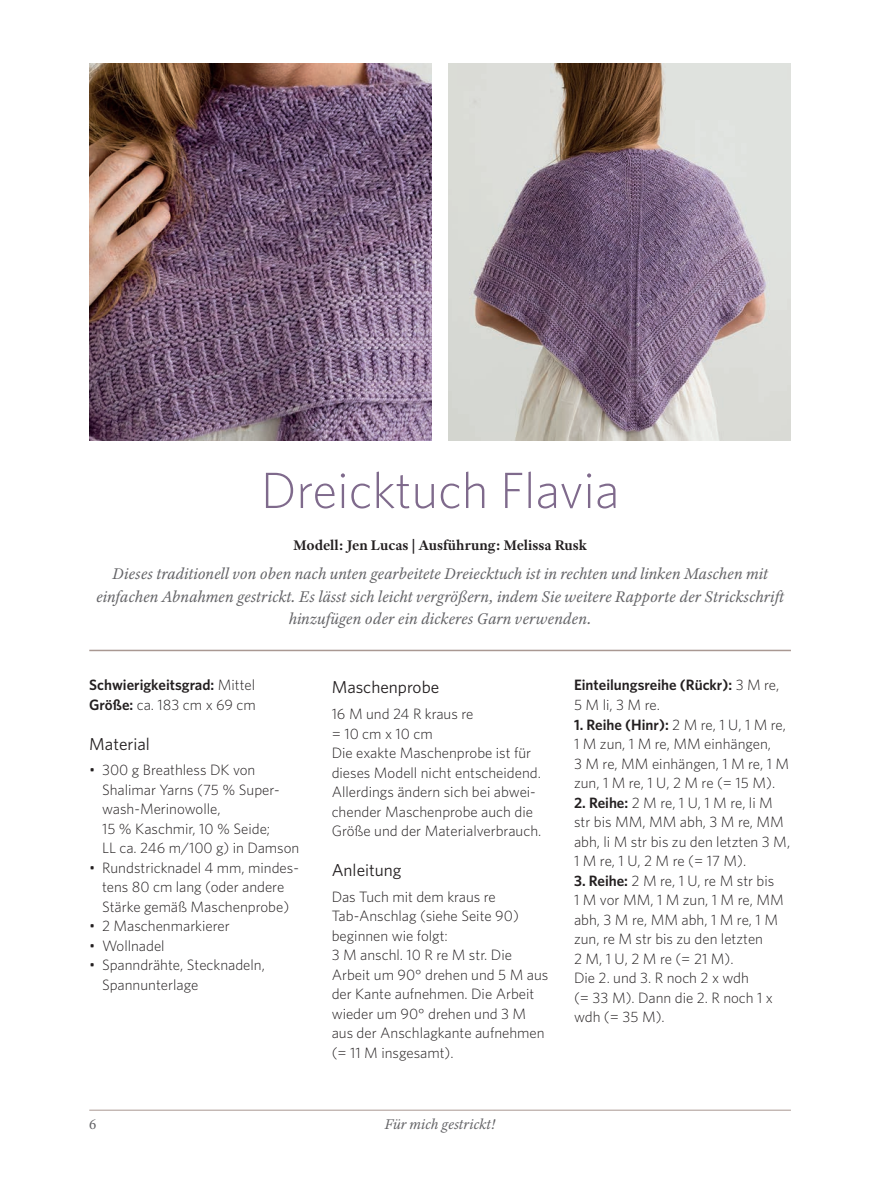
<style>
.page{position:relative;width:893px;height:1191px;background:#fff}
.page>*{position:absolute;margin:0;border:0;box-sizing:border-box;transform-origin:0 0}
.t1{font:300 51px "Whitney";color:#7f6a8c}
.t2{font:17.25px "Whitney";color:#231f20}
.t3{font:italic 16.5px/22.5px "Adobe Text Pro";color:#636366;text-align:center}
.t4{font:300 15px/19.5px "Whitney";color:#231f20}
.t5{font:600 15px/19.5px "Whitney";color:#231f20}
.t6{font:700 15px "Adobe Text Pro";color:#231f20}
.t7{font:italic 15px "Adobe Text Pro";color:#636366}
.t8{font:15px "Adobe Text Pro";color:#636366}
.s1{font-weight:300}
.s2{font-weight:600}
</style>
<div class="page">
<hr style="left:89px;top:1110px;width:702px;height:1px;background:#a99892">
<hr style="left:89px;top:649px;width:702px;height:2px;background:#a99892">
<img style="left:89px;top:64px;width:343px;height:376px">
<img style="left:449px;top:64px;width:342px;height:376px">
<p class="t1" style="left:261px;top:472px;width:360px">Dreicktuch Flavia</p>
<p class="t6" style="left:293px;top:536px;width:295px">Modell: Jen Lucas | Ausführung: Melissa Rusk</p>
<p class="t3" style="left:96px;top:564px;width:693px">Dieses traditionell von oben nach unten gearbeitete Dreiecktuch ist in rechten und linken Maschen mit einfachen Abnahmen gestrickt. Es lässt sich leicht vergrößern, indem Sie weitere Rapporte der Strickschrift hinzufügen oder ein dickeres Garn verwenden.</p>
<p class="t5" style="left:89px;top:677px;width:168px">Schwierigkeitsgrad: <span class="s1">Mittel<br></span>Größe: <span class="s1">ca. 183 cm x 69 cm</span></p>
<p class="t2" style="left:89px;top:737px;width:62px">Material</p>
<p class="t4" style="left:102px;top:761px;width:199px;text-indent:-13px">• 300 g Breathless DK von<br>Shalimar Yarns (75 % Super&shy;wash-Merinowolle,<br>15 % Kaschmir, 10 % Seide;<br>LL ca. 246 m/100 g) in Damson</p>
<p class="t4" style="left:89px;top:859px;width:211px;text-align:center">• Rundstricknadel 4 mm, mindes&shy;tens 80 cm lang (oder andere<br>Stärke gemäß Maschenprobe)</p>
<p class="t4" style="left:89px;top:917px;width:142px">• 2 Maschenmarkierer</p>
<p class="t4" style="left:89px;top:937px;width:77px">• Wollnadel</p>
<p class="t4" style="left:102px;top:956px;width:164px;text-indent:-13px">• Spanndrähte, Stecknadeln,<br>Spannunterlage</p>
<p class="t2" style="left:332px;top:681px;width:109px">Maschenprobe</p>
<p class="t4" style="left:332px;top:705px;width:211px">16 M und 24 R kraus re<br>= 10 cm x 10 cm<br>Die exakte Maschenprobe ist für dieses Modell nicht entscheidend.<br>Allerdings ändern sich bei abwei&shy;chender Maschenprobe auch die<br>Größe und der Materialverbrauch.</p>
<p class="t2" style="left:332px;top:863px;width:71px">Anleitung</p>
<p class="t4" style="left:332px;top:888px;width:218px">Das Tuch mit dem kraus re<br>Tab-Anschlag (siehe Seite 90) beginnen wie folgt:<br>3 M anschl. 10 R re M str. Die<br>Arbeit um 90° drehen und 5 M aus der Kante aufnehmen. Die Arbeit wieder um 90° drehen und 3 M aus der Anschlagkante aufnehmen (= 11 M insgesamt).</p>
<p class="t8" style="left:89px;top:1115px;width:9px">6</p>
<p class="t7" style="left:385px;top:1118px;width:112px">Für mich gestrickt!</p>
<p class="t5" style="left:574px;top:677px;width:207px">Einteilungsreihe (Rückr): <span class="s1">3 M re,<br>5 M li, 3 M re.</span></p>
<p class="t4" style="left:574px;top:715px;width:217px"><span class="s2">1. Reihe (Hinr):</span> 2 M re, 1 U, 1 M re,<br>1 M zun, 1 M re, MM einhängen,<br>3 M re, MM einhängen, 1 M re, 1 M zun, 1 M re, 1 U, 2 M re (= 15 M).</p>
<p class="t4" style="left:574px;top:793px;width:218px"><span class="s2">2. Reihe:</span> 2 M re, 1 U, 1 M re, li M str bis MM, MM abh, 3 M re, MM abh, li M str bis zu den letzten 3 M,<br>1 M re, 1 U, 2 M re (= 17 M).</p>
<p class="t4" style="left:574px;top:871px;width:211px"><span class="s2">3. Reihe:</span> 2 M re, 1 U, re M str bis<br>1 M vor MM, 1 M zun, 1 M re, MM abh, 3 M re, MM abh, 1 M re, 1 M zun, re M str bis zu den letzten<br>2 M, 1 U, 2 M re (= 21 M).<br>Die 2. und 3. R noch 2 x wdh<br>(= 33 M). Dann die 2. R noch 1 x wdh (= 35 M).</p>
</div>
